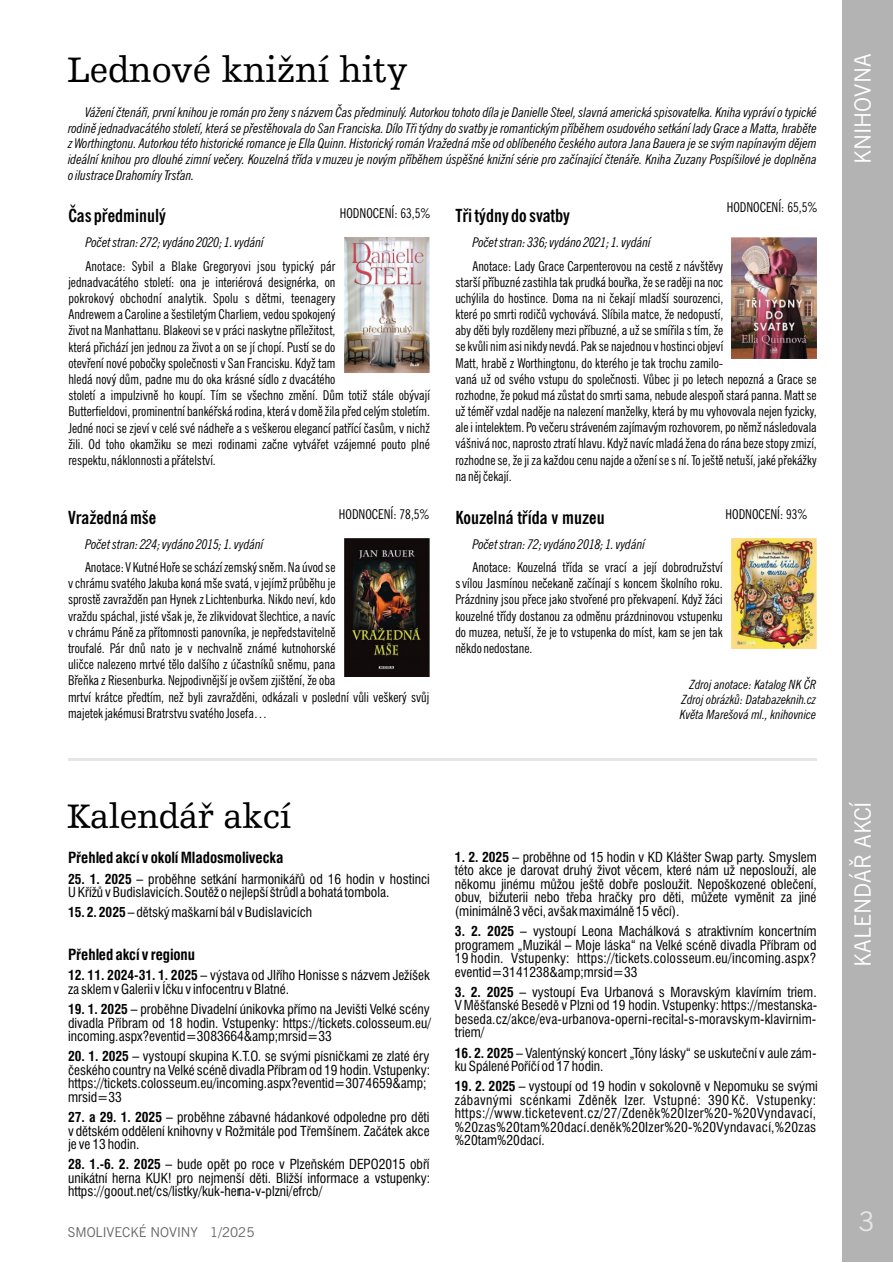
<style>
.page{position:relative;width:893px;height:1263px;background:#fff}
.page>*{position:absolute;margin:0;border:0;box-sizing:border-box;transform-origin:0 0}
.t1{font:37.5px "Humanist Slabserif 712 AT";letter-spacing:-.005em;color:#000}
.t2{font:36px "Humanist Slabserif 712 AT";letter-spacing:-.005em;color:#000}
.t3{font:27px "News Gothic AT";color:#e6e6e6}
.t4{font:22.5px "News Gothic AT";color:#fefefe}
.t5{font:700 condensed 18px "News Gothic AT";color:#000}
.t6{font:700 condensed 15px "Swiss 721 AT";color:#000}
.t7{font:condensed 13.5px/16.2px "News Gothic AT";color:#000}
.t8{font:condensed 13.5px/13.5px "Swiss 721 AT";color:#000;text-align:justify}
.t9{font:italic condensed 13.5px/15.8px "News Gothic AT";color:#000;text-align:justify}
.t10{font:condensed 13.5px/13.5px "Swiss 721 AT";letter-spacing:.025em;color:#000}
.t11{font:13.5px "News Gothic AT";color:#666}
.t12{font:italic condensed 12.75px/15.3px "News Gothic AT";color:#000;text-align:justify}
.s1{font-weight:700}
</style>
<div class="page">
<div style="left:842px;top:0;width:51px;height:1262px;background:#b3b3b3"></div>
<img style="left:344px;top:237px;width:85px;height:136px">
<img style="left:732px;top:237px;width:85px;height:121px">
<img style="left:344px;top:539px;width:85px;height:138px">
<img style="left:731px;top:539px;width:85px;height:110px">
<hr style="left:68px;top:758px;width:748px;height:3px;background:#e6e6e6">
<h1 class="t1" style="left:67px;top:55px;width:342px">Lednové knižní hity</h1>
<p class="t9" style="left:68px;top:105px;width:750px;text-indent:17px">Vážení čtenáři, první knihou je román pro ženy s názvem Čas předminulý. Autorkou tohoto díla je Danielle Steel, slavná americká spisovatelka. Kniha vypráví o typické rodině jednadvacátého století, která se přestěhovala do San Franciska. Dílo Tři týdny do svatby je romantickým příběhem osudového setkání lady Grace a Matta, hraběte z Worthingtonu. Autorkou této historické romance je Ella Quinn. Historický román Vražedná mše od oblíbeného českého autora Jana Bauera je se svým napínavým dějem ideální knihou pro dlouhé zimní večery. Kouzelná třída v muzeu je novým příběhem úspěšné knižní série pro začínající čtenáře. Kniha Zuzany Pospíšilové je doplněna o ilustrace Drahomíry Trsťan.</p>
<h3 class="t5" style="left:68px;top:209px;width:99px">Čas předminulý</h3>
<p class="t9" style="left:85px;top:236px;width:180px">Počet stran: 272; vydáno 2020; 1. vydání</p>
<p class="t7" style="left:68px;top:259px;width:363px;text-indent:17px">Anotace: Sybil a Blake Gregoryovi jsou typický pár<br>jednadvacátého století: ona je interiérová designérka, on<br>pokrokový obchodní analytik. Spolu s dětmi, teenagery<br>Andrewem a Caroline a šestiletým Charliem, vedou spokojený<br>život na Manhattanu. Blakeovi se v práci naskytne příležitost,<br>která přichází jen jednou za život a on se jí chopí. Pustí se do<br>otevření nové pobočky společnosti v San Francisku. Když tam<br>hledá nový dům, padne mu do oka krásné sídlo z dvacátého<br>století a impulzivně ho koupí. Tím se všechno změní. Dům totiž stále obývají Butterfieldovi, prominentní bankéřská rodina, která v domě žila před celým stoletím.<br>Jedné noci se zjeví v celé své nádheře a s veškerou elegancí patřící časům, v nichž žili. Od toho okamžiku se mezi rodinami začne vytvářet vzájemné pouto plné respektu, náklonnosti a přátelství.</p>
<p class="t7" style="left:340px;top:206px;width:92px">HODNOCENÍ: 63,5%</p>
<p class="t7" style="left:727px;top:201px;width:92px">HODNOCENÍ: 65,5%</p>
<h3 class="t5" style="left:455px;top:209px;width:116px">Tři týdny do svatby</h3>
<p class="t9" style="left:472px;top:236px;width:180px">Počet stran: 336; vydáno 2021; 1. vydání</p>
<p class="t7" style="left:455px;top:259px;width:363px;text-indent:17px">Anotace: Lady Grace Carpenterovou na cestě z návštěvy<br>starší příbuzné zastihla tak prudká bouřka, že se raději na noc<br>uchýlila do hostince. Doma na ni čekají mladší sourozenci,<br>které po smrti rodičů vychovává. Slíbila matce, že nedopustí,<br>aby děti byly rozděleny mezi příbuzné, a už se smířila s tím, že<br>se kvůli nim asi nikdy nevdá. Pak se najednou v hostinci objeví<br>Matt, hrabě z Worthingtonu, do kterého je tak trochu zamilo-<br>vaná už od svého vstupu do společnosti. Vůbec ji po letech nepozná a Grace se rozhodne, že pokud má zůstat do smrti sama, nebude alespoň stará panna. Matt se už téměř vzdal naděje na nalezení manželky, která by mu vyhovovala nejen fyzicky, ale i intelektem. Po večeru stráveném zajímavým rozhovorem, po němž následovala vášnivá noc, naprosto ztratí hlavu. Když navíc mladá žena do rána beze stopy zmizí, rozhodne se, že ji za každou cenu najde a ožení se s ní. To ještě netuší, jaké překážky na něj čekají.</p>
<p class="t7" style="left:339px;top:507px;width:92px">HODNOCENÍ: 78,5%</p>
<p class="t7" style="left:726px;top:507px;width:83px">HODNOCENÍ: 93%</p>
<h3 class="t5" style="left:68px;top:511px;width:90px">Vražedná mše</h3>
<p class="t9" style="left:85px;top:537px;width:180px">Počet stran: 224; vydáno 2015; 1. vydání</p>
<p class="t7" style="left:68px;top:560px;width:363px;text-indent:17px">Anotace: V Kutné Hoře se schází zemský sněm. Na úvod se<br>v chrámu svatého Jakuba koná mše svatá, v jejímž průběhu je<br>sprostě zavražděn pan Hynek z Lichtenburka. Nikdo neví, kdo<br>vraždu spáchal, jisté však je, že zlikvidovat šlechtice, a navíc<br>v chrámu Páně za přítomnosti panovníka, je nepředstavitelně<br>troufalé. Pár dnů nato je v nechvalně známé kutnohorské<br>uličce nalezeno mrtvé tělo dalšího z účastníků sněmu, pana<br>Břeňka z Riesenburka. Nejpodivnější je ovšem zjištění, že oba<br>mrtví krátce předtím, než byli zavražděni, odkázali v poslední vůli veškerý svůj majetek jakémusi Bratrstvu svatého Josefa…</p>
<h3 class="t5" style="left:455px;top:511px;width:151px">Kouzelná třída v muzeu</h3>
<p class="t9" style="left:472px;top:537px;width:174px">Počet stran: 72; vydáno 2018; 1. vydání</p>
<p class="t7" style="left:455px;top:560px;width:269px;text-align:justify;text-indent:17px">Anotace: Kouzelná třída se vrací a její dobrodružství s vílou Jasmínou nečekaně začínají s koncem školního roku.<br>Prázdniny jsou přece jako stvořené pro překvapení. Když žáci kouzelné třídy dostanou za odměnu prázdninovou vstupenku do muzea, netuší, že je to vstupenka do míst, kam se jen tak někdo nedostane.</p>
<p class="t12" style="left:680px;top:678px;width:138px;text-indent:10px">Zdroj anotace: Katalog NK ČR Zdroj obrázků: Databazeknih.cz Květa Marešová ml., knihovnice</p>
<h3 class="t4" style="left:855px;top:164px;width:112px;rotate:-90deg">KNIHOVNA</h3>
<h2 class="t2" style="left:67px;top:802px;width:226px">Kalendář akcí</h2>
<p class="t6" style="left:68px;top:852px;width:217px">Přehled akcí v okolí Mladosmolivecka</p>
<p class="t8" style="left:68px;top:873px;width:363px"><span class="s1">25. 1. 2025</span> – proběhne setkání harmonikářů od 16 hodin v hostinci<br>U Křížů v Budislavicích. Soutěž o nejlepší štrůdl a bohatá tombola.</p>
<p class="t8" style="left:68px;top:907px;width:246px"><span class="s1">15. 2. 2025</span> – dětský maškarní bál v Budislavicích</p>
<p class="t6" style="left:68px;top:949px;width:129px">Přehled akcí v regionu</p>
<p class="t8" style="left:68px;top:970px;width:363px"><span class="s1">12. 11. 2024-31. 1. 2025</span> – výstava od JIřího Honisse s názvem Ježíšek za sklem v Galerii v Íčku v infocentru v Blatné.</p>
<p class="t8" style="left:68px;top:1003px;width:365px"><span class="s1">19. 1. 2025</span> – proběhne Divadelní únikovka přímo na Jevišti Velké scény divadla Příbram od 18 hodin. Vstupenky: https://tickets.colosseum.eu/ incoming.aspx?eventid=3083664&amp;amp;mrsid=33</p>
<p class="t8" style="left:68px;top:1051px;width:364px;text-align:left"><span class="s1">20. 1. 2025</span> – vystoupí skupina K.T.O. se svými písničkami ze zlaté éry českého country na Velké scéně divadla Příbram od 19 hodin. Vstupenky: https://tickets.colosseum.eu/incoming.aspx?eventid=3074659&amp;amp; mrsid=33</p>
<p class="t8" style="left:68px;top:1111px;width:363px"><span class="s1">27. a 29. 1. 2025</span> – proběhne zábavné hádankové odpoledne pro děti v dětském oddělení knihovny v Rožmitále pod Třemšínem. Začátek akce je ve 13 hodin.</p>
<p class="t8" style="left:68px;top:1159px;width:364px"><span class="s1">28. 1.-6. 2. 2025</span> – bude opět po roce v Plzeňském DEPO2015 obří unikátní herna KUK! pro nejmenší děti. Bližší informace a vstupenky: https://goout.net/cs/listky/kuk-herna-v-plzni/efrcb/</p>
<p class="t11" style="left:68px;top:1227px;width:188px">SMOLIVECKÉ NOVINY 1/2025</p>
<p class="t8" style="left:455px;top:851px;width:363px"><span class="s1">1. 2. 2025</span> – proběhne od 15 hodin v KD Klášter Swap party. Smyslem této akce je darovat druhý život věcem, které nám už neposlouží, ale někomu jinému můžou ještě dobře posloužit. Nepoškozené oblečení, obuv, bižuterii nebo třeba hračky pro děti, můžete vyměnit za jiné (minimálně 3 věci, avšak maximálně 15 věcí).</p>
<p class="t8" style="left:455px;top:926px;width:363px"><span class="s1">3. 2. 2025</span> – vystoupí Leona Machálková s atraktivním koncertním programem „Muzikál – Moje láska“ na Velké scéně divadla Příbram od 19 hodin. Vstupenky: https://tickets.colosseum.eu/incoming.aspx? eventid=3141238&amp;amp;mrsid=33</p>
<p class="t8" style="left:455px;top:986px;width:364px"><span class="s1">3. 2. 2025</span> – vystoupí Eva Urbanová s Moravským klavírním triem.<br>V Měšťanské Besedě v Plzni od 19 hodin. Vstupenky: https://mestanska&shy;beseda.cz/akce/eva-urbanova-operni-recital-s-moravskym-klavirnim&shy;triem/</p>
<p class="t8" style="left:455px;top:1047px;width:363px"><span class="s1">16. 2. 2025</span> – Valentýnský koncert „Tóny lásky“ se uskuteční v aule zám&shy;ku Spálené Poříčí od 17 hodin.</p>
<p class="t10" style="left:455px;top:1081px;width:365px"><span class="s1">19. 2. 2025</span> – vystoupí od 19 hodin v sokolovně v Nepomuku se svými zábavnými scénkami Zděněk Izer. Vstupné: 390 Kč. Vstupenky: https://www.ticketevent.cz/27/Zdeněk%20Izer%20-%20Vyndavací, %20zas%20tam%20dací.deněk%20Izer%20-%20Vyndavací,%20zas %20tam%20dací.</p>
<h3 class="t4" style="left:855px;top:966px;width:167px;rotate:-90deg">KALENDÁŘ AKCÍ</h3>
<h3 class="t3" style="left:858px;top:1211px;width:18px">3</h3>
</div>
